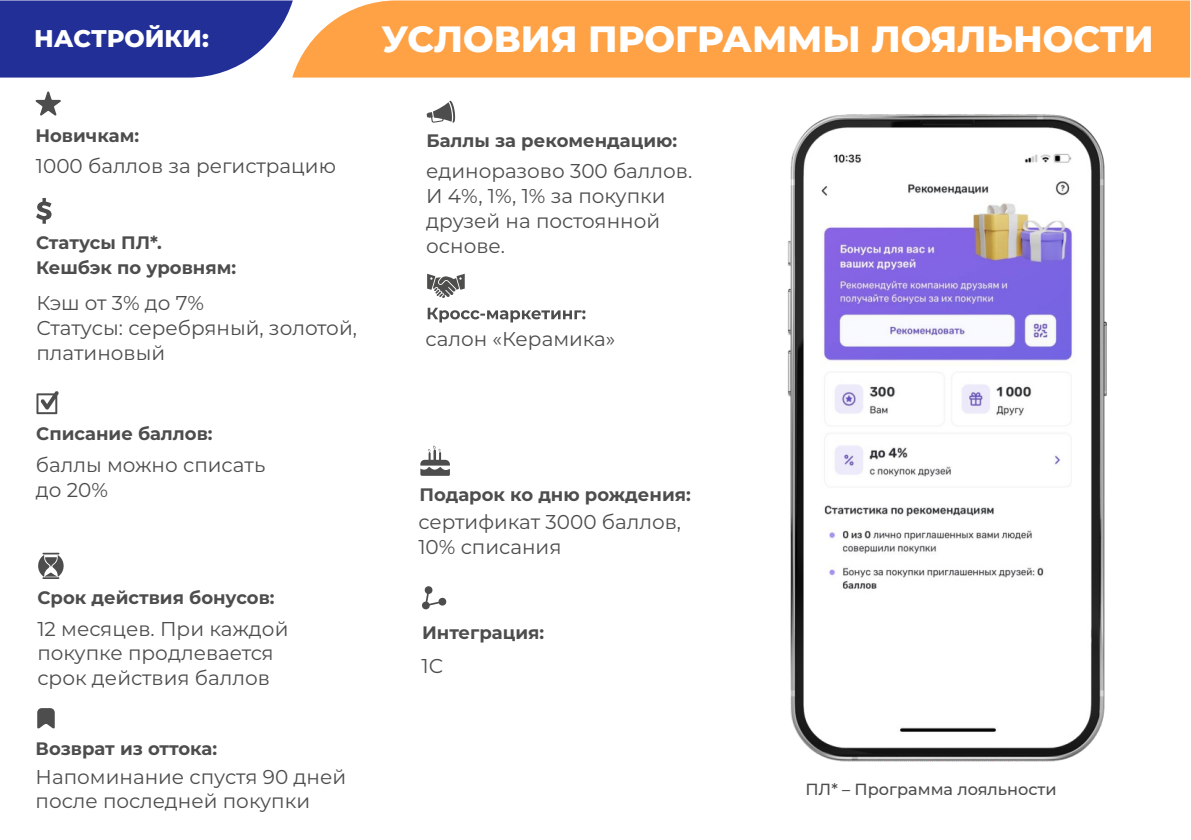
<style>
.page{position:relative;width:1191px;height:840px;background:#fff}
.page>*{position:absolute;margin:0;border:0;box-sizing:border-box;transform-origin:0 0}
.t1{font:800 36.4px "Montserrat";color:#fff}
.t2{font:800 24.2px "Montserrat";color:#fff}
.t3{font:20px/24.8px "Montserrat";color:#4d4d4d}
.t4{font:700 18px/24.8px "Montserrat";color:#4d4d4d}
.t5{font:500 16.2px "Montserrat";color:#4d4d4d}
</style>
<div class="page">
<svg style="left:0;top:0;width:292px;height:77px;background:#3642a0"></svg>
<div style="left:292px;top:0;width:898px;height:77px;background:#ffa145"></div>
<svg style="left:36px;top:391px;width:23px;height:23px"></svg>
<svg style="left:36px;top:198px;width:16px;height:25px"></svg>
<svg style="left:35px;top:91px;width:26px;height:25px"></svg>
<svg style="left:426px;top:101px;width:29px;height:22px"></svg>
<svg style="left:38px;top:552px;width:26px;height:26px"></svg>
<svg style="left:422px;top:586px;width:25px;height:23px"></svg>
<svg style="left:420px;top:445px;width:30px;height:30px"></svg>
<img style="left:787px;top:114px;width:320px;height:648px">
<svg style="left:37px;top:708px;width:18px;height:20px"></svg>
<svg style="left:427px;top:273px;width:38px;height:25px"></svg>
<svg style="left:428px;top:307px;width:157px;height:15px"></svg>
<img style="left:814px;top:143px;width:267px;height:593px">
<p class="t2" style="left:34px;top:23px;width:176px">НАСТРОЙКИ:</p>
<h1 class="t1" style="left:381px;top:16px;width:774px">УСЛОВИЯ ПРОГРАММЫ ЛОЯЛЬНОСТИ</h1>
<p class="t4" style="left:35px;top:123px;width:105px">Новичкам:</p>
<p class="t4" style="left:426px;top:128px;width:252px">Баллы за рекомендацию:</p>
<p class="t3" style="left:36px;top:153px;width:301px">1000 баллов за регистрацию</p>
<p class="t4" style="left:36px;top:230px;width:202px">Статусы ПЛ*.<br>Кешбэк по уровням:</p>
<p class="t3" style="left:36px;top:291px;width:322px">Кэш от 3% до 7%<br>Статусы: серебряный, золотой, платиновый</p>
<p class="t4" style="left:36px;top:421px;width:178px">Списание баллов:</p>
<p class="t3" style="left:36px;top:452px;width:231px">баллы можно списать до 20%</p>
<p class="t4" style="left:37px;top:585px;width:239px">Срок действия бонусов:</p>
<p class="t3" style="left:37px;top:615px;width:253px">12 месяцев. При каждой покупке продлевается срок действия баллов</p>
<p class="t4" style="left:36px;top:736px;width:183px">Возврат из оттока:</p>
<p class="t3" style="left:36px;top:763px;width:312px">Напоминание спустя 90 дней после последней покупки</p>
<p class="t3" style="left:426px;top:159px;width:268px">единоразово 300 баллов.<br>И 4%, 1%, 1% за покупки друзей на постоянной основе.</p>
<p class="t3" style="left:425px;top:327px;width:191px">салон «Керамика»</p>
<p class="t4" style="left:419px;top:481px;width:273px">Подарок ко дню рождения:</p>
<p class="t3" style="left:418px;top:509px;width:264px">сертификат 3000 баллов,<br>10% списания</p>
<p class="t4" style="left:422px;top:619px;width:124px">Интеграция:</p>
<p class="t3" style="left:421px;top:652px;width:23px">1С</p>
<p class="t5" style="left:805px;top:778px;width:253px">ПЛ* – Программа лояльности</p>
</div>
